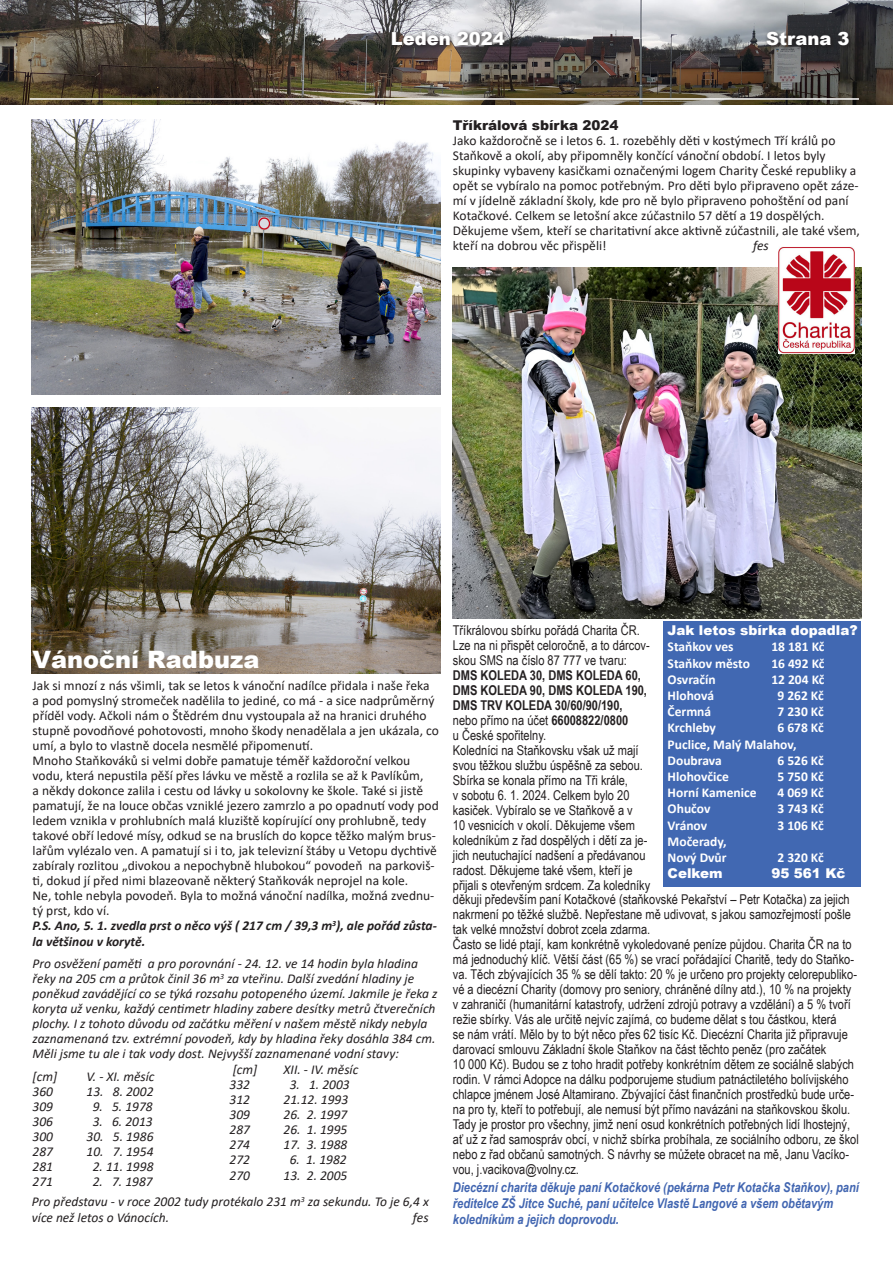
<style>
.page{position:relative;width:893px;height:1263px;background:#fff}
.page>*{position:absolute;margin:0;border:0;box-sizing:border-box;transform-origin:0 0}
.t1{font:900 24px "Arial";color:#fff}
.t2{font:900 18px "Arial";color:#fff}
.t3{font:13.5px/15px "Arial Narrow";color:#231f20}
.t4{font:13.5px/15px "Calibri";color:#231f20}
.t5{font:italic 13.5px/15px "Calibri";color:#231f20}
.t6{font:700 13.5px "Calibri";color:#fff}
.t7{font:italic 700 13.5px/16.2px "Arial Narrow";color:#4266b1}
.t8{font:700 13.5px/15px "Arial Narrow";color:#231f20}
.t9{font:900 13.5px/16.2px "Arial";color:#fff}
.s1{font-family:"Arial";font-weight:900}
.s2{font-weight:700;font-style:italic}
.s3{font-weight:700}
.s4{font-family:"Calibri";font-weight:700}
</style>
<div class="page">
<img style="left:0;top:0;width:893px;height:105px">
<svg style="left:764px;top:30px;width:91px;height:21px;background:#3b3b3d"></svg>
<svg style="left:389px;top:29px;width:121px;height:22px;background:#787475"></svg>
<hr style="left:30px;top:98px;width:829px;height:2px;background:#fff">
<img style="left:32px;top:408px;width:408px;height:265px">
<img style="left:32px;top:119px;width:408px;height:275px">
<img style="left:453px;top:268px;width:408px;height:351px">
<div style="left:663px;top:621px;width:198px;height:266px;background:#4168b2"></div>
<img style="left:778px;top:247px;width:77px;height:106px">
<p class="t2" style="left:391px;top:25px;width:116px">Leden 2024</p>
<p class="t2" style="left:766px;top:26px;width:85px">Strana 3</p>
<p class="t4" style="left:453px;top:118px;width:409px"><span class="s1">Tříkrálová sbírka 2024<br></span>Jako každoročně se i letos 6. 1. rozeběhly děti v kostýmech Tří králů po Staňkově a okolí, aby připomněly končící vánoční období. I letos byly skupinky vybaveny kasičkami označenými logem Charity České republiky a opět se vybíralo na pomoc potřebným. Pro děti bylo připraveno opět záze&shy;mí v jídelně základní školy, kde pro ně bylo připraveno pohoštění od paní Kotačkové. Celkem se letošní akce zúčastnilo 57 dětí a 19 dospělých.<br>Děkujeme všem, kteří se charitativní akce aktivně zúčastnili, ale také všem, kteří na dobrou věc přispěli!</p>
<p class="t5" style="left:753px;top:238px;width:17px">fes</p>
<p class="t1" style="left:33px;top:642px;width:228px">Vánoční Radbuza</p>
<p class="t4" style="left:33px;top:678px;width:408px">Jak si mnozí z nás všimli, tak se letos k vánoční nadílce přidala i naše řeka a pod pomyslný stromeček nadělila to jediné, co má - a sice nadprůměrný příděl vody. Ačkoli nám o Štědrém dnu vystoupala až na hranici druhého stupně povodňové pohotovosti, mnoho škody nenadělala a jen ukázala, co umí, a bylo to vlastně docela nesmělé připomenutí.<br>Mnoho Staňkováků si velmi dobře pamatuje téměř každoroční velkou vodu, která nepustila pěší přes lávku ve městě a rozlila se až k Pavlíkům,<br>a někdy dokonce zalila i cestu od lávky u sokolovny ke škole. Také si jistě pamatují, že na louce občas vzniklé jezero zamrzlo a po opadnutí vody pod ledem vznikla v prohlubních malá kluziště kopírující ony prohlubně, tedy takové obří ledové mísy, odkud se na bruslích do kopce těžko malým brus&shy;lařům vylézalo ven. A pamatují si i to, jak televizní štáby u Vetopu dychtivě zabíraly rozlitou „divokou a nepochybně hlubokou“ povodeň na parkoviš&shy;ti, dokud jí před nimi blazeovaně některý Staňkovák neprojel na kole.<br>Ne, tohle nebyla povodeň. Byla to možná vánoční nadílka, možná zvednu&shy;tý prst, kdo ví.<br><span class="s2">P.S. Ano, 5. 1. zvedla prst o něco výš ( 217 cm / 39,3 m</span><sup>3</sup><span class="s2">), ale pořád zůsta&shy;la většinou v korytě.</span></p>
<p class="t5" style="left:33px;top:956px;width:406px">Pro osvěžení paměti a pro porovnání - 24. 12. ve 14 hodin byla hladina řeky na 205 cm a průtok činil 36 m<sup>3</sup> za vteřinu. Další zvedání hladiny je poněkud zavádějící co se týká rozsahu potopeného území. Jakmile je řeka z koryta už venku, každý centimetr hladiny zabere desítky metrů čtverečních plochy. I z tohoto důvodu od začátku měření v našem městě nikdy nebyla zaznamenaná tzv. extrémní povodeň, kdy by hladina řeky dosáhla 384 cm.<br>Měli jsme tu ale i tak vody dost. Nejvyšší zaznamenané vodní stavy:</p>
<p class="t5" style="left:33px;top:1068px;width:26px">[cm]</p>
<p class="t5" style="left:87px;top:1068px;width:69px">V. - XI. měsíc</p>
<p class="t5" style="left:33px;top:1083px;width:22px">360</p>
<p class="t5" style="left:87px;top:1083px;width:68px">13. 8. 2002</p>
<p class="t5" style="left:33px;top:1098px;width:22px">309</p>
<p class="t5" style="left:93px;top:1098px;width:62px">9. 5. 1978</p>
<p class="t5" style="left:33px;top:1113px;width:22px">306</p>
<p class="t5" style="left:93px;top:1113px;width:62px">3. 6. 2013</p>
<p class="t5" style="left:33px;top:1128px;width:22px">300</p>
<p class="t5" style="left:87px;top:1128px;width:68px">30. 5. 1986</p>
<p class="t5" style="left:33px;top:1143px;width:22px">287</p>
<p class="t5" style="left:87px;top:1143px;width:68px">10. 7. 1954</p>
<p class="t5" style="left:33px;top:1158px;width:22px">281</p>
<p class="t5" style="left:93px;top:1158px;width:62px">2. 11. 1998</p>
<p class="t5" style="left:33px;top:1173px;width:22px">271</p>
<p class="t5" style="left:93px;top:1173px;width:62px">2. 7. 1987</p>
<p class="t5" style="left:233px;top:1062px;width:26px">[cm]</p>
<p class="t5" style="left:284px;top:1062px;width:76px">XII. - IV. měsíc</p>
<p class="t5" style="left:230px;top:1077px;width:22px">332</p>
<p class="t5" style="left:290px;top:1077px;width:62px">3. 1. 2003</p>
<p class="t5" style="left:230px;top:1092px;width:22px">312</p>
<p class="t5" style="left:284px;top:1092px;width:66px">21.12. 1993</p>
<p class="t5" style="left:230px;top:1107px;width:22px">309</p>
<p class="t5" style="left:284px;top:1107px;width:65px">26. 2. 1997</p>
<p class="t5" style="left:230px;top:1122px;width:22px">287</p>
<p class="t5" style="left:284px;top:1122px;width:65px">26. 1. 1995</p>
<p class="t5" style="left:230px;top:1137px;width:22px">274</p>
<p class="t5" style="left:284px;top:1137px;width:65px">17. 3. 1988</p>
<p class="t5" style="left:230px;top:1152px;width:22px">272</p>
<p class="t5" style="left:290px;top:1152px;width:59px">6. 1. 1982</p>
<p class="t5" style="left:230px;top:1167px;width:22px">270</p>
<p class="t5" style="left:32px;top:1161px;width:398px;line-height:26.4px;text-indent:252px">13. 2. 2005<br>Pro představu - v roce 2002 tudy protékalo 231 m<sup>3</sup> za sekundu. To je 6,4 x</p>
<p class="t5" style="left:32px;top:1209px;width:139px">více než letos o Vánocích.</p>
<p class="t5" style="left:413px;top:1209px;width:17px">fes</p>
<p class="t3" style="left:453px;top:622px;width:198px">Tříkrálovou sbírku pořádá Charita ČR.<br>Lze na ni přispět celoročně, a to dárcov&shy;skou SMS na číslo 87 777 ve tvaru:</p>
<p class="t8" style="left:453px;top:667px;width:196px">DMS KOLEDA 30, DMS KOLEDA 60,<br>DMS KOLEDA 90, DMS KOLEDA 190,<br>DMS TRV KOLEDA 30/60/90/190,</p>
<p class="t3" style="left:453px;top:712px;width:177px">nebo přímo na účet <span class="s3">66008822/0800</span></p>
<p class="t3" style="left:453px;top:727px;width:95px">u České spořitelny.</p>
<p class="t3" style="left:453px;top:742px;width:199px">Koledníci na Staňkovsku však už mají svou těžkou službu úspěšně za sebou.<br>Sbírka se konala přímo na Tři krále,<br>v sobotu 6. 1. 2024. Celkem bylo 20 kasiček. Vybíralo se ve Staňkově a v<br>10 vesnicích v okolí. Děkujeme všem koledníkům z řad dospělých i dětí za je&shy;jich neutuchající nadšení a předávanou radost. Děkujeme také všem, kteří je přijali s otevřeným srdcem. Za koledníky</p>
<p class="t9" style="left:668px;top:622px;width:191px">Jak letos sbírka dopadla?<br><span class="s4">Staňkov ves</span></p>
<p class="t6" style="left:771px;top:637px;width:55px">18 181 Kč</p>
<p class="t6" style="left:668px;top:653px;width:84px">Staňkov město</p>
<p class="t6" style="left:771px;top:653px;width:55px">16 492 Kč</p>
<p class="t6" style="left:668px;top:670px;width:50px">Osvračín</p>
<p class="t6" style="left:771px;top:670px;width:55px">12 204 Kč</p>
<p class="t6" style="left:668px;top:686px;width:48px">Hlohová</p>
<p class="t6" style="left:777px;top:686px;width:48px">9 262 Kč</p>
<p class="t6" style="left:668px;top:702px;width:45px">Čermná</p>
<p class="t6" style="left:777px;top:702px;width:48px">7 230 Kč</p>
<p class="t6" style="left:668px;top:718px;width:50px">Krchleby</p>
<p class="t6" style="left:777px;top:718px;width:48px">6 678 Kč</p>
<p class="t6" style="left:668px;top:734px;width:130px">Puclice, Malý Malahov,</p>
<p class="t6" style="left:668px;top:751px;width:56px">Doubrava</p>
<p class="t6" style="left:777px;top:751px;width:48px">6 526 Kč</p>
<p class="t6" style="left:668px;top:767px;width:63px">Hlohovčice</p>
<p class="t6" style="left:777px;top:767px;width:48px">5 750 Kč</p>
<p class="t6" style="left:668px;top:783px;width:90px">Horní Kamenice</p>
<p class="t6" style="left:777px;top:783px;width:48px">4 069 Kč</p>
<p class="t6" style="left:668px;top:799px;width:44px">Ohučov</p>
<p class="t6" style="left:777px;top:799px;width:48px">3 743 Kč</p>
<p class="t6" style="left:668px;top:815px;width:41px">Vránov</p>
<p class="t6" style="left:777px;top:815px;width:48px">3 106 Kč</p>
<p class="t6" style="left:668px;top:832px;width:60px">Močerady,</p>
<p class="t6" style="left:668px;top:848px;width:60px">Nový Dvůr</p>
<p class="t6" style="left:777px;top:848px;width:48px">2 320 Kč</p>
<p class="t9" style="left:668px;top:865px;width:57px">Celkem</p>
<p class="t9" style="left:771px;top:865px;width:76px">95 561 Kč</p>
<p class="t3" style="left:453px;top:891px;width:400px;text-align:justify">děkuji především paní Kotačkové (staňkovské Pekařství – Petr Kotačka) za jejich nakrmení po těžké službě. Nepřestane mě udivovat, s jakou samozřejmostí pošle tak velké množství dobrot zcela zdarma.</p>
<p class="t3" style="left:453px;top:936px;width:406px">Často se lidé ptají, kam konkrétně vykoledované peníze půjdou. Charita ČR na to má jednoduchý klíč. Větší část (65 %) se vrací pořádající Charitě, tedy do Staňko&shy;va. Těch zbývajících 35 % se dělí takto: 20 % je určeno pro projekty celorepubliko&shy;vé a diecézní Charity (domovy pro seniory, chráněné dílny atd.), 10 % na projekty v zahraničí (humanitární katastrofy, udržení zdrojů potravy a vzdělání) a 5 % tvoří režie sbírky. Vás ale určitě nejvíc zajímá, co budeme dělat s tou částkou, která<br>se nám vrátí. Mělo by to být něco přes 62 tisíc Kč. Diecézní Charita již připravuje darovací smlouvu Základní škole Staňkov na část těchto peněz (pro začátek</p>
<p class="t3" style="left:453px;top:1056px;width:407px">10 000 Kč). Budou se z toho hradit potřeby konkrétním dětem ze sociálně slabých rodin. V rámci Adopce na dálku podporujeme studium patnáctiletého bolívijského chlapce jménem José Altamirano. Zbývající část finančních prostředků bude urče&shy;na pro ty, kteří to potřebují, ale nemusí být přímo navázáni na staňkovskou školu.<br>Tady je prostor pro všechny, jimž není osud konkrétních potřebných lidí lhostejný, ať už z řad samospráv obcí, v nichž sbírka probíhala, ze sociálního odboru, ze škol nebo z řad občanů samotných. S návrhy se můžete obracet na mě, Janu Vacíko&shy;vou, j.vacikova@volny.cz.</p>
<p class="t7" style="left:453px;top:1178px;width:408px">Diecézní charita děkuje paní Kotačkové (pekárna Petr Kotačka Staňkov), paní ředitelce ZŠ Jitce Suché, paní učitelce Vlastě Langové a všem obětavým koledníkům a jejich doprovodu.</p>
</div>
